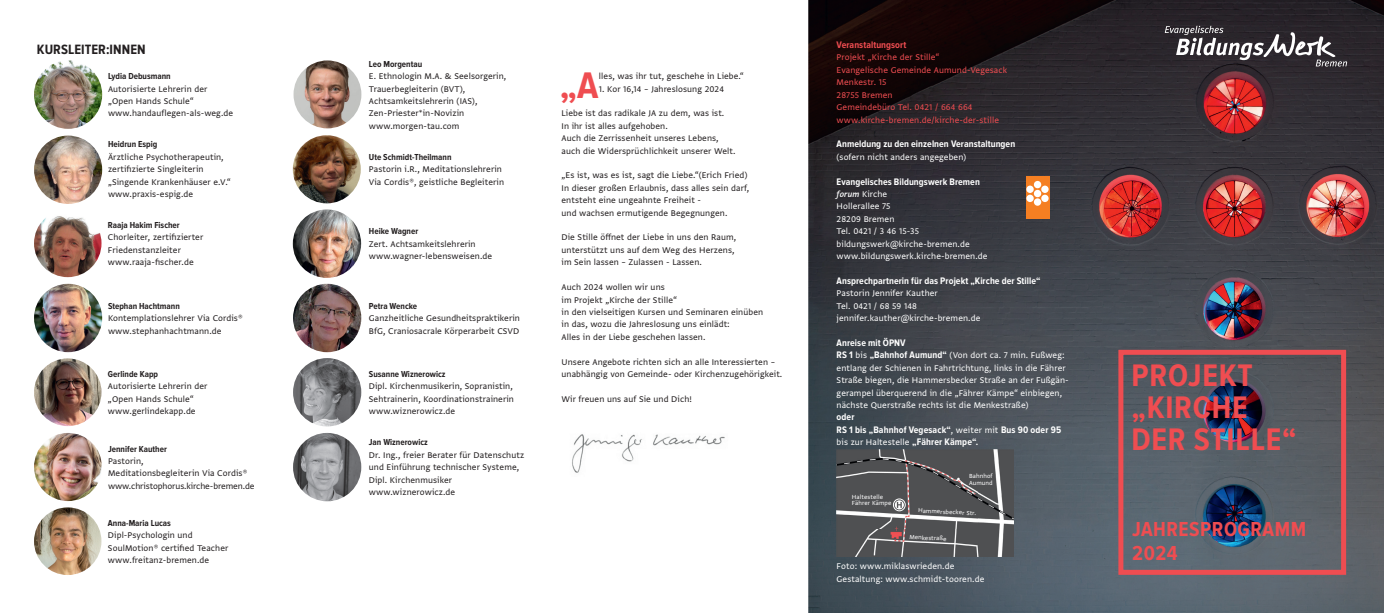
<style>
.page{position:relative;width:1384px;height:613px;background:#fff}
.page>*{position:absolute;margin:0;border:0;box-sizing:border-box;transform-origin:0 0}
.t1{font:700 38.3px "Proxima Nova Cond";color:#ef4d51}
.t2{font:700 32.3px/32px "Proxima Nova Cond";letter-spacing:.025em;color:#ef4d51}
.t3{font:700 21px/24px "Proxima Nova Cond";letter-spacing:.025em;color:#ef4d51}
.t4{font:700 14px "Proxima Nova Cond";letter-spacing:.005em;color:#231f20}
.t5{font:9.8px/12.4px "Greta Sans Std";letter-spacing:.01em;color:#231f20}
.t6{font:9.8px/12.4px "Greta Sans Std";letter-spacing:.01em;color:#fff}
.t7{font:700 9.8px/12.4px "Proxima Nova Cond";letter-spacing:.005em;color:#fff}
.t8{font:9.8px/12.4px "Greta Sans Std";letter-spacing:.01em;color:#ef4d51}
.t9{font:700 9.8px "Proxima Nova Cond";letter-spacing:.005em;color:#ef4d51}
.t10{font:700 9px "Proxima Nova Cond";color:#231f20}
.t11{font:7px/6px "Greta Sans Std";letter-spacing:.01em;color:#fff}
.s1{font-family:"Greta Sans Std Sm Bld Ita"}
.s2{font-family:"Proxima Nova Cond";font-weight:700}
.s3{font-family:"Greta Sans Std";font-weight:400}
</style>
<div class="page">
<img style="left:572px;top:434px;width:153px;height:39px">
<img style="left:808px;top:0;width:575px;height:612px">
<div style="left:1118px;top:349px;width:227px;height:225px;border:5px solid #ef4d51"></div>
<svg style="left:1164px;top:26px;width:182px;height:40px;background:#545054"></svg>
<img style="left:34px;top:283px;width:68px;height:69px;border-radius:34px">
<img style="left:34px;top:358px;width:67px;height:68px;border-radius:34px">
<img style="left:34px;top:432px;width:68px;height:69px;border-radius:34px">
<img style="left:34px;top:507px;width:67px;height:67px;border-radius:34px">
<img style="left:293px;top:283px;width:68px;height:69px;border-radius:34px">
<img style="left:293px;top:358px;width:68px;height:68px;border-radius:34px">
<img style="left:293px;top:432px;width:68px;height:69px;border-radius:34px">
<img style="left:293px;top:135px;width:68px;height:68px;border-radius:34px">
<img style="left:293px;top:209px;width:68px;height:69px;border-radius:34px">
<img style="left:293px;top:60px;width:68px;height:68px;border-radius:34px">
<img style="left:34px;top:60px;width:68px;height:69px;border-radius:34px">
<img style="left:34px;top:135px;width:68px;height:69px;border-radius:34px">
<img style="left:34px;top:209px;width:67px;height:68px;border-radius:34px">
<img style="left:836px;top:449px;width:177px;height:107px">
<svg style="left:894px;top:500px;width:9px;height:9px"></svg>
<div style="left:893px;top:498px;width:12px;height:13px;border:1px solid #fff;border-radius:50%"></div>
<svg style="left:896px;top:501px;width:5px;height:6px"></svg>
<div style="left:1025px;top:176px;width:24px;height:42px;background:#f57f22"></div>
<div style="left:1033px;top:181px;width:8px;height:7px;background:#fff;border-radius:50%"></div>
<div style="left:1041px;top:185px;width:7px;height:8px;background:#fff;border-radius:50%"></div>
<div style="left:1041px;top:194px;width:7px;height:8px;background:#fff;border-radius:50%"></div>
<div style="left:1026px;top:185px;width:7px;height:8px;background:#fff;border-radius:50%"></div>
<div style="left:1026px;top:194px;width:7px;height:8px;background:#fff;border-radius:50%"></div>
<div style="left:1033px;top:190px;width:8px;height:7px;background:#fff;border-radius:50%"></div>
<svg style="left:1033px;top:198px;width:8px;height:8px"></svg>
<h3 class="t4" style="left:37px;top:42px;width:110px">KURSLEITER:INNEN</h3>
<p class="t10" style="left:108px;top:71px;width:64px">Lydia Debusmann</p>
<p class="t5" style="left:108px;top:82px;width:127px">Autorisierte Lehrerin der „Open Hands Schule“ www.handauflegen-als-weg.de</p>
<p class="t10" style="left:108px;top:139px;width:51px">Heidrun Espig</p>
<p class="t5" style="left:108px;top:150px;width:124px">Ärztliche Psychotherapeutin, zertifizierte Singleiterin „Singende Krankenhäuser e.V.“ www.praxis-espig.de</p>
<p class="t10" style="left:108px;top:220px;width:73px">Raaja Hakim Fischer</p>
<p class="t5" style="left:108px;top:231px;width:97px">Chorleiter, zertifizierter<br>Friedenstanzleiter www.raaja-fischer.de</p>
<p class="t10" style="left:108px;top:300px;width:73px">Stephan Hachtmann</p>
<p class="t5" style="left:108px;top:311px;width:136px">Kontemplationslehrer Via Cordis® www.stephanhachtmann.de</p>
<p class="t10" style="left:108px;top:369px;width:52px">Gerlinde Kapp</p>
<p class="t5" style="left:108px;top:380px;width:101px">Autorisierte Lehrerin der „Open Hands Schule“ www.gerlindekapp.de</p>
<p class="t10" style="left:108px;top:443px;width:60px">Jennifer Kauther</p>
<p class="t5" style="left:108px;top:454px;width:148px">Pastorin,<br>Meditationsbegleiterin Via Cordis® www.christophorus.kirche-bremen.de</p>
<p class="t10" style="left:108px;top:517px;width:64px">Anna-Maria Lucas</p>
<p class="t5" style="left:108px;top:528px;width:122px">Dipl-Psychologin und<br>SoulMotion® certified Teacher www.freitanz-bremen.de</p>
<p class="t10" style="left:369px;top:59px;width:55px">Leo Morgentau</p>
<p class="t5" style="left:369px;top:70px;width:139px">E. Ethnologin M.A. &amp; Seelsorgerin,<br>Trauerbegleiterin (BVT),<br>Achtsamkeitslehrerin (IAS),<br>Zen-Priester*in-Novizin www.morgen-tau.com</p>
<p class="t10" style="left:369px;top:152px;width:84px">Ute Schmidt-Theilmann</p>
<p class="t5" style="left:369px;top:163px;width:137px">Pastorin i.R., Meditationslehrerin<br>Via Cordis®, geistliche Begleiterin</p>
<p class="t10" style="left:369px;top:226px;width:51px">Heike Wagner</p>
<p class="t5" style="left:369px;top:237px;width:125px">Zert. Achtsamkeitslehrerin www.wagner-lebensweisen.de</p>
<p class="t10" style="left:369px;top:300px;width:50px">Petra Wencke</p>
<p class="t5" style="left:369px;top:311px;width:152px">Ganzheitliche Gesundheitspraktikerin<br>BfG, Craniosacrale Körperarbeit CSVD</p>
<p class="t10" style="left:369px;top:369px;width:78px">Susanne Wiznerowicz</p>
<p class="t5" style="left:369px;top:380px;width:147px;text-align:justify">Dipl. Kirchenmusikerin, Sopranistin, Sehtrainerin, Koordinationstrainerin www.wiznerowicz.de</p>
<p class="t10" style="left:369px;top:437px;width:60px">Jan Wiznerowicz</p>
<p class="t5" style="left:369px;top:448px;width:157px">Dr. Ing., freier Berater für Datenschutz und Einführung technischer Systeme,<br>Dipl. Kirchenmusiker www.wiznerowicz.de</p>
<h1 class="t1" style="left:559px;top:64px;width:40px">„A</h1>
<p class="t5" style="left:599px;top:70px;width:146px">lles, was ihr tut, geschehe in Liebe.“</p>
<p class="t5" style="left:599px;top:82px;width:127px">1. Kor 16,14 – Jahreslosung 2024</p>
<p class="t5" style="left:561px;top:107px;width:175px">Liebe ist das radikale JA zu dem, was ist.<br>In ihr ist alles aufgehoben.<br>Auch die Zerrissenheit unseres Lebens, auch die Widersprüchlichkeit unserer Welt.</p>
<p class="t5" style="left:561px;top:169px;width:189px">„Es ist, was es ist, sagt die Liebe.“(Erich Fried)<br>In dieser großen Erlaubnis, dass alles sein darf, entsteht eine ungeahnte Freiheit -<br>und wachsen ermutigende Begegnungen.</p>
<p class="t5" style="left:561px;top:231px;width:176px">Die Stille öffnet der Liebe in uns den Raum, unterstützt uns auf dem Weg des Herzens, im Sein lassen – Zulassen - Lassen.</p>
<p class="t5" style="left:561px;top:280px;width:203px">Auch 2024 wollen wir uns<br>im Projekt „Kirche der Stille“<br>in den vielseitigen Kursen und Seminaren einüben in das, wozu die Jahreslosung uns einlädt:<br>Alles in der Liebe geschehen lassen.</p>
<p class="t5" style="left:561px;top:355px;width:222px">Unsere Angebote richten sich an alle Interessierten – unabhängig von Gemeinde- oder Kirchenzugehörigkeit.</p>
<p class="t5" style="left:561px;top:392px;width:132px">Wir freuen uns auf Sie und Dich!</p>
<p class="t9" style="left:836px;top:39px;width:71px">Veranstaltungsort</p>
<p class="t8" style="left:836px;top:51px;width:172px">Projekt „Kirche der Stille“<br>Evangelische Gemeinde Aumund-Vegesack<br>Menkestr. 15<br>28755 Bremen<br>Gemeindebüro Tel. 0421 / 664 664 www.kirche-bremen.de/kirche-der-stille</p>
<p class="t7" style="left:836px;top:138px;width:180px">Anmeldung zu den einzelnen Veranstaltungen</p>
<p class="t6" style="left:836px;top:150px;width:131px">(sofern nicht anders angegeben)</p>
<p class="t7" style="left:836px;top:175px;width:145px">Evangelisches Bildungswerk Bremen</p>
<p class="t6" style="left:836px;top:187px;width:152px"><span class="s1">forum</span> Kirche<br>Hollerallee 75<br>28209 Bremen<br>Tel. 0421 / 3 46 15-35 bildungswerk@kirche-bremen.de www.bildungswerk.kirche-bremen.de</p>
<p class="t7" style="left:836px;top:275px;width:205px">Ansprechpartnerin für das Projekt „Kirche der Stille“</p>
<p class="t6" style="left:836px;top:287px;width:145px">Pastorin Jennifer Kauther<br>Tel. 0421 / 68 59 148 jennifer.kauther@kirche-bremen.de</p>
<p class="t7" style="left:836px;top:337px;width:71px">Anreise mit ÖPNV</p>
<p class="t6" style="left:836px;top:349px;width:234px"><span class="s2">RS 1</span> bis <span class="s2">„Bahnhof Aumund“</span> (Von dort ca. 7 min. Fußweg: entlang der Schienen in Fahrtrichtung, links in die Fährer Straße biegen, die Hammersbecker Straße an der Fußgän&shy;gerampel überquerend in die „Fährer Kämpe“ einbiegen, nächste Querstraße rechts ist die Menkestraße)</p>
<p class="t7" style="left:836px;top:411px;width:226px">oder<br>RS 1 bis „Bahnhof Vegesack“<span class="s3">, weiter mit</span> Bus 90 oder 95</p>
<p class="t6" style="left:836px;top:435px;width:143px">bis zur Haltestelle <span class="s2">„Fährer Kämpe“.</span></p>
<p class="t11" style="left:852px;top:493px;width:41px">Haltestelle<br>Fährer Kämpe</p>
<p class="t11" style="left:969px;top:473px;width:25px">Bahnhof<br>Aumund</p>
<p class="t11" style="left:918px;top:507px;width:60px;rotate:3deg">Hammersbecker Str.</p>
<p class="t11" style="left:909px;top:533px;width:39px;rotate:2deg">Menkestraße</p>
<p class="t6" style="left:836px;top:559px;width:149px">Foto: www.miklaswrieden.de<br>Gestaltung: www.schmidt-tooren.de</p>
<h2 class="t2" style="left:1131px;top:361px;width:167px">PROJEKT „KIRCHE<br>DER STILLE“</h2>
<h3 class="t3" style="left:1132px;top:518px;width:175px">JAHRESPROGRAMM<br>2024</h3>
</div>
